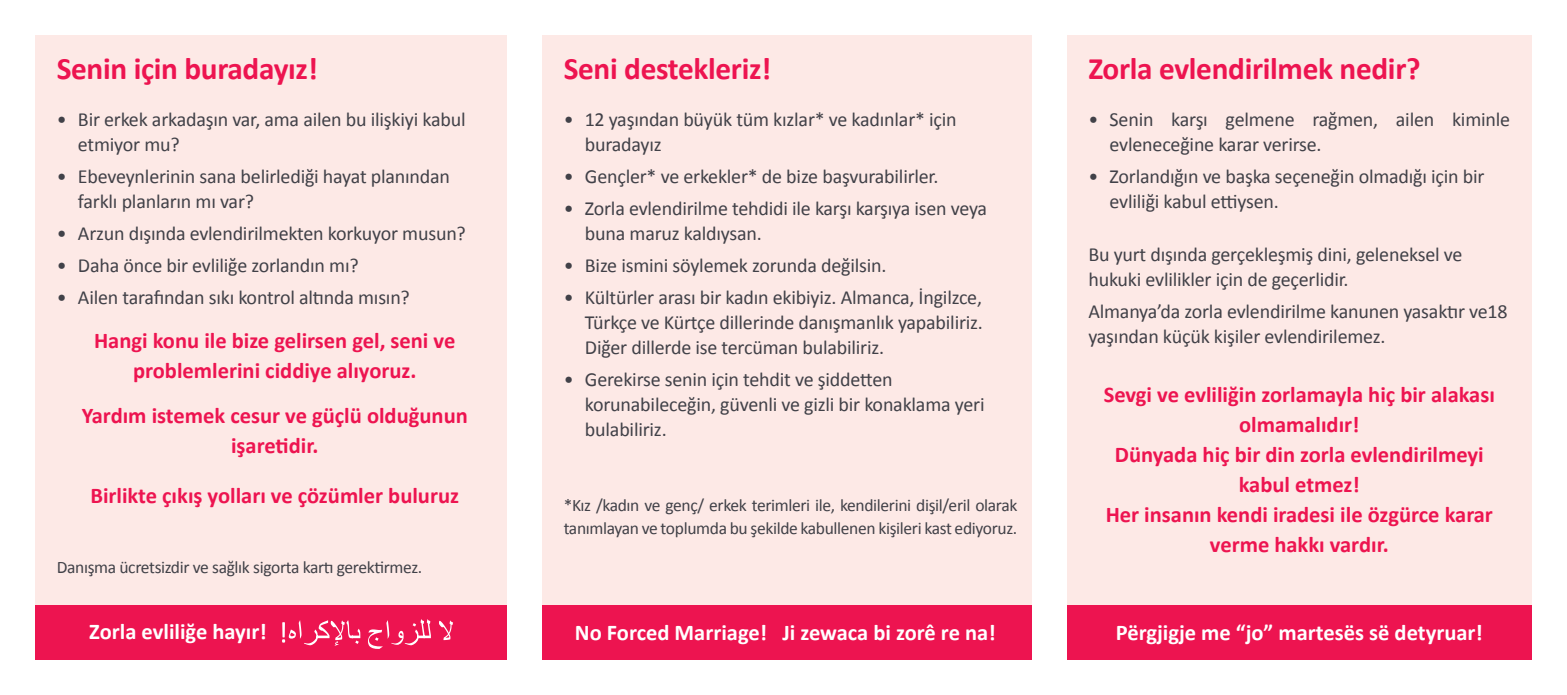
<style>
.page{position:relative;width:1567px;height:695px;background:#fff}
.page>*{position:absolute;margin:0;border:0;box-sizing:border-box;transform-origin:0 0}
.t1{font:700 31.25px "Calibri";letter-spacing:-.01em;color:#ed1450}
.t2{font:700 22.5px/30px "Calibri";color:#ed1450;text-align:center}
.t3{font:700 22.5px "Calibri";color:#fff}
.t4{font:20px/25px "Calibri";letter-spacing:-.01em;color:#414148}
.t5{font:17.5px/22.5px "Calibri";letter-spacing:-.02em;color:#414148}
</style>
<div class="page">
<div style="left:1067px;top:35px;width:464px;height:624px;background:#fde9e6"></div>
<div style="left:542px;top:35px;width:489px;height:624px;background:#fde9e6"></div>
<div style="left:35px;top:35px;width:472px;height:624px;background:#fde9e6"></div>
<div style="left:1067px;top:605px;width:464px;height:54px;background:#ed1450"></div>
<div style="left:35px;top:605px;width:472px;height:54px;background:#ed1450"></div>
<svg style="left:282px;top:619px;width:171px;height:29px"></svg>
<div style="left:542px;top:605px;width:489px;height:54px;background:#ed1450"></div>
<h1 class="t1" style="left:57px;top:49px;width:263px">Senin için buradayız!</h1>
<p class="t4" style="left:78px;top:107px;width:389px;text-indent:-21px">• Bir erkek arkadaşın var, ama ailen bu ilişkiyi kabul etmiyor mu?</p>
<p class="t4" style="left:78px;top:164px;width:373px;text-indent:-21px">• Ebeveynlerinin sana belirlediği hayat planından farklı planların mı var?</p>
<p class="t4" style="left:57px;top:221px;width:410px">• Arzun dışında evlendirilmekten korkuyor musun?</p>
<p class="t4" style="left:57px;top:253px;width:303px">• Daha önce bir evliliğe zorlandın mı?</p>
<p class="t4" style="left:57px;top:285px;width:355px">• Ailen tarafından sıkı kontrol altında mısın?</p>
<p class="t2" style="left:94px;top:326px;width:363px">Hangi konu ile bize gelirsen gel, seni ve problemlerini ciddiye alıyoruz.</p>
<p class="t2" style="left:82px;top:400px;width:387px">Yardım istemek cesur ve güçlü olduğunun işaretidir.</p>
<p class="t2" style="left:90px;top:480px;width:370px">Birlikte çıkış yolları ve çözümler buluruz</p>
<p class="t5" style="left:57px;top:556px;width:367px">Danışma ücretsizdir ve sağlık sigorta kartı gerektirmez.</p>
<h1 class="t1" style="left:563px;top:49px;width:209px">Seni destekleriz!</h1>
<p class="t4" style="left:585px;top:107px;width:373px;text-indent:-21px">• 12 yaşından büyük tüm kızlar* ve kadınlar* için buradayız</p>
<p class="t4" style="left:563px;top:164px;width:376px">• Gençler* ve erkekler* de bize başvurabilirler.</p>
<p class="t4" style="left:585px;top:196px;width:404px;text-indent:-21px">• Zorla evlendirilme tehdidi ile karşı karşıya isen veya buna maruz kaldıysan.</p>
<p class="t4" style="left:563px;top:253px;width:324px">• Bize ismini söylemek zorunda değilsin.</p>
<p class="t4" style="left:585px;top:285px;width:399px;text-align:justify;text-indent:-21px">• Kültürler arası bir kadın ekibiyiz. Almanca, İngilzce, Türkçe ve Kürtçe dillerinde danışmanlık yapabiliriz.<br>Diğer dillerde ise tercüman bulabiliriz.</p>
<p class="t4" style="left:585px;top:367px;width:401px;text-indent:-21px">• Gerekirse senin için tehdit ve şiddetten korunabileceğin, güvenli ve gizli bir konaklama yeri bulabiliriz.</p>
<p class="t5" style="left:563px;top:494px;width:455px">*Kız /kadın ve genç/ erkek terimleri ile, kendilerini dişil/eril olarak tanımlayan ve toplumda bu şekilde kabullenen kişileri kast ediyoruz.</p>
<h1 class="t1" style="left:1088px;top:49px;width:334px">Zorla evlendirilmek nedir?</h1>
<p class="t4" style="left:1109px;top:107px;width:402px;text-indent:-21px">• Senin karşı gelmene rağmen, ailen kiminle evleneceğine karar verirse.</p>
<p class="t4" style="left:1109px;top:164px;width:376px;text-indent:-21px">• Zorlandığın ve başka seçeneğin olmadığı için bir evliliği kabul ettiysen.</p>
<p class="t4" style="left:1088px;top:242px;width:375px">Bu yurt dışında gerçekleşmiş dini, geleneksel ve hukuki evlilikler için de geçerlidir.</p>
<p class="t4" style="left:1088px;top:299px;width:421px">Almanya’da zorla evlendirilme kanunen yasaktır ve18 yaşından küçük kişiler evlendirilemez.</p>
<p class="t2" style="left:1103px;top:379px;width:393px">Sevgi ve evliliğin zorlamayla hiç bir alakası olmamalıdır!<br>Dünyada hiç bir din zorla evlendirilmeyi kabul etmez!<br>Her insanın kendi iradesi ile özgürce karar verme hakkı vardır.</p>
<p class="t3" style="left:89px;top:617px;width:179px">Zorla evliliğe hayır!</p>
<p class="t3" style="left:1115px;top:617px;width:368px">Përgjigje me “jo” martesës së detyruar!</p>
<p class="t3" style="left:575px;top:617px;width:422px">No Forced Marriage! Ji zewaca bi zorê re na!</p>
</div>
